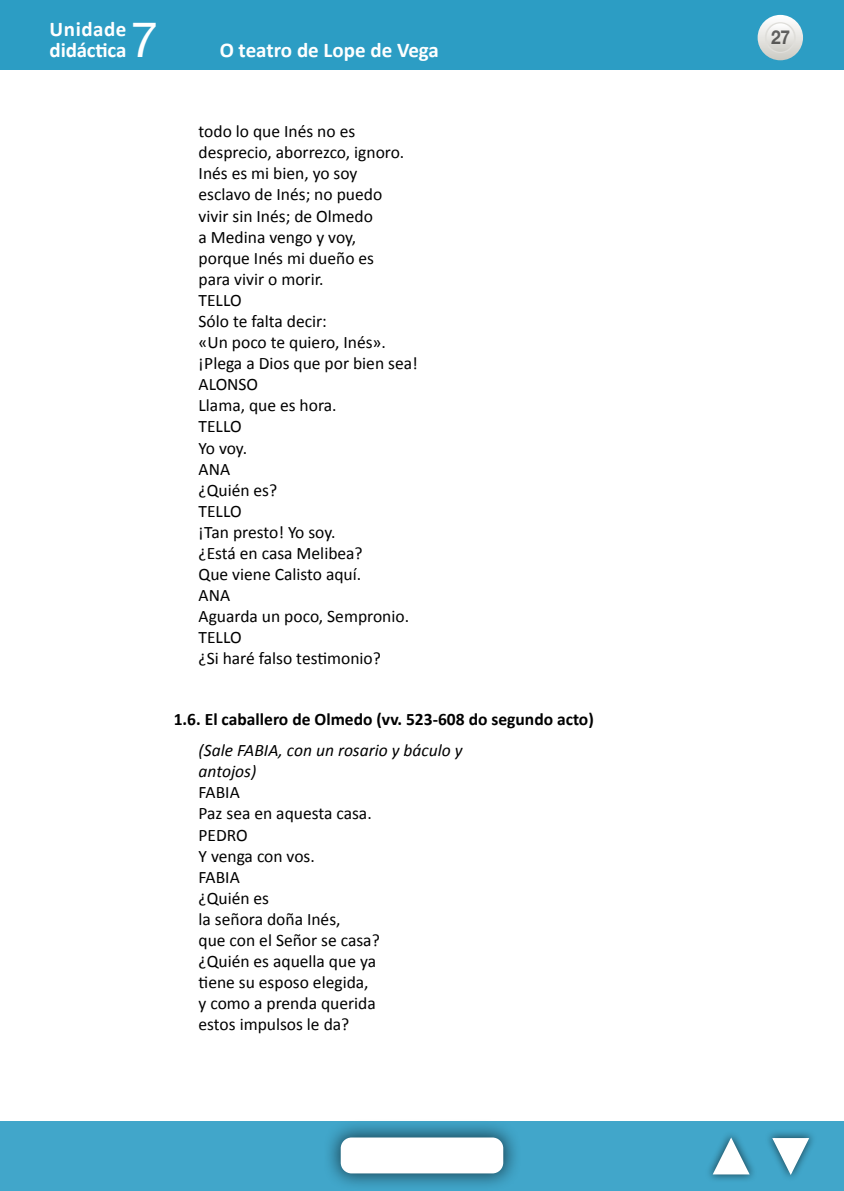
<style>
.page{position:relative;width:844px;height:1191px;background:#fff}
.page>*{position:absolute;margin:0;border:0;box-sizing:border-box;transform-origin:0 0}
.t1{font:49px "Helvetica Neue LT Std";color:#fff}
.t2{font:700 21px/21px "Calibri";color:#fff}
.t3{font:700 19.25px "Helvetica Neue LT Std";color:#000;scale:.9 1}
.TXTO_-_______SANGR{font:17.5px "Calibri";color:#000}
._2º_Epigrafe{font:700 17.5px "Calibri";color:#000}
.TXTO_-_______SANGR-2{font:italic 17.5px "Calibri";color:#000}
</style>
<div class="page">
<div style="left:0;top:1121px;width:843px;height:70px;background:#41a6ca"></div>
<div style="left:322px;top:1119px;width:199px;height:72px;background:#000;opacity:.6"></div>
<div style="left:340px;top:1137px;width:163px;height:36px;background:#fff;border-radius:11px"></div>
<div style="left:704px;top:1130px;width:53px;height:53px;background:#000;opacity:.6"></div>
<svg style="left:711px;top:1137px;width:39px;height:38px"></svg>
<div style="left:764px;top:1129px;width:52px;height:53px;background:#000;opacity:.6"></div>
<svg style="left:770px;top:1137px;width:40px;height:38px"></svg>
<div style="left:0;top:0;width:843px;height:69px;background:#2c9dc4"></div>
<svg style="left:757px;top:15px;width:45px;height:45px"></svg>
<svg style="left:765px;top:23px;width:29px;height:29px"></svg>
<div style="left:764px;top:22px;width:31px;height:31px;border:1px solid #dfdeda;border-radius:50%"></div>
<p class="t2" style="left:50px;top:19px;width:78px">Unidade didáctica</p>
<h1 class="t1" style="left:131px;top:11px;width:29px">7</h1>
<p class="t2" style="left:220px;top:40px;width:221px">O teatro de Lope de Vega</p>
<p class="TXTO_-_______SANGR" style="left:198px;top:120px;width:158px">todo lo que Inés no es</p>
<p class="TXTO_-_______SANGR" style="left:198px;top:141px;width:207px">desprecio, aborrezco, ignoro.</p>
<p class="TXTO_-_______SANGR" style="left:198px;top:162px;width:160px">Inés es mi bien, yo soy</p>
<p class="TXTO_-_______SANGR" style="left:198px;top:184px;width:185px">esclavo de Inés; no puedo</p>
<p class="TXTO_-_______SANGR" style="left:198px;top:205px;width:176px">vivir sin Inés; de Olmedo</p>
<p class="TXTO_-_______SANGR" style="left:198px;top:226px;width:159px">a Medina vengo y voy,</p>
<p class="TXTO_-_______SANGR" style="left:198px;top:247px;width:177px">porque Inés mi dueño es</p>
<p class="TXTO_-_______SANGR" style="left:198px;top:268px;width:126px">para vivir o morir.</p>
<p class="TXTO_-_______SANGR" style="left:198px;top:289px;width:44px">TELLO</p>
<p class="TXTO_-_______SANGR" style="left:198px;top:310px;width:130px">Sólo te falta decir:</p>
<p class="TXTO_-_______SANGR" style="left:198px;top:331px;width:189px">«Un poco te quiero, Inés».</p>
<p class="TXTO_-_______SANGR" style="left:198px;top:352px;width:221px">¡Plega a Dios que por bien sea!</p>
<p class="TXTO_-_______SANGR" style="left:198px;top:373px;width:61px">ALONSO</p>
<p class="TXTO_-_______SANGR" style="left:198px;top:394px;width:139px">Llama, que es hora.</p>
<p class="TXTO_-_______SANGR" style="left:198px;top:415px;width:44px">TELLO</p>
<p class="TXTO_-_______SANGR" style="left:198px;top:437px;width:50px">Yo voy.</p>
<p class="TXTO_-_______SANGR" style="left:198px;top:458px;width:33px">ANA</p>
<p class="TXTO_-_______SANGR" style="left:198px;top:479px;width:80px">¿Quién es?</p>
<p class="TXTO_-_______SANGR" style="left:198px;top:500px;width:44px">TELLO</p>
<p class="TXTO_-_______SANGR" style="left:198px;top:521px;width:138px">¡Tan presto! Yo soy.</p>
<p class="TXTO_-_______SANGR" style="left:198px;top:542px;width:166px">¿Está en casa Melibea?</p>
<p class="TXTO_-_______SANGR" style="left:198px;top:563px;width:164px">Que viene Calisto aquí.</p>
<p class="TXTO_-_______SANGR" style="left:198px;top:584px;width:33px">ANA</p>
<p class="TXTO_-_______SANGR" style="left:198px;top:605px;width:212px">Aguarda un poco, Sempronio.</p>
<p class="TXTO_-_______SANGR" style="left:198px;top:626px;width:44px">TELLO</p>
<p class="TXTO_-_______SANGR" style="left:198px;top:647px;width:184px">¿Si haré falso testimonio?</p>
<p class="_2º_Epigrafe" style="left:174px;top:708px;width:421px">1.6. El caballero de Olmedo (vv. 523-608 do segundo acto)</p>
<p class="TXTO_-_______SANGR-2" style="left:198px;top:738px;width:265px">(Sale FABIA, con un rosario y báculo y</p>
<p class="TXTO_-_______SANGR-2" style="left:198px;top:759px;width:59px">antojos)</p>
<p class="TXTO_-_______SANGR" style="left:198px;top:781px;width:43px">FABIA</p>
<p class="TXTO_-_______SANGR" style="left:198px;top:802px;width:175px">Paz sea en aquesta casa.</p>
<p class="TXTO_-_______SANGR" style="left:198px;top:823px;width:51px">PEDRO</p>
<p class="TXTO_-_______SANGR" style="left:198px;top:844px;width:118px">Y venga con vos.</p>
<p class="TXTO_-_______SANGR" style="left:198px;top:866px;width:43px">FABIA</p>
<p class="TXTO_-_______SANGR" style="left:198px;top:887px;width:72px">¿Quién es</p>
<p class="TXTO_-_______SANGR" style="left:198px;top:908px;width:143px">la señora doña Inés,</p>
<p class="TXTO_-_______SANGR" style="left:198px;top:929px;width:183px">que con el Señor se casa?</p>
<p class="TXTO_-_______SANGR" style="left:198px;top:950px;width:179px">¿Quién es aquella que ya</p>
<p class="TXTO_-_______SANGR" style="left:198px;top:971px;width:171px">tiene su esposo elegida,</p>
<p class="TXTO_-_______SANGR" style="left:198px;top:992px;width:179px">y como a prenda querida</p>
<p class="TXTO_-_______SANGR" style="left:198px;top:1013px;width:152px">estos impulsos le da?</p>
<p class="t3" style="left:770px;top:26px;width:23px">27</p>
</div>
